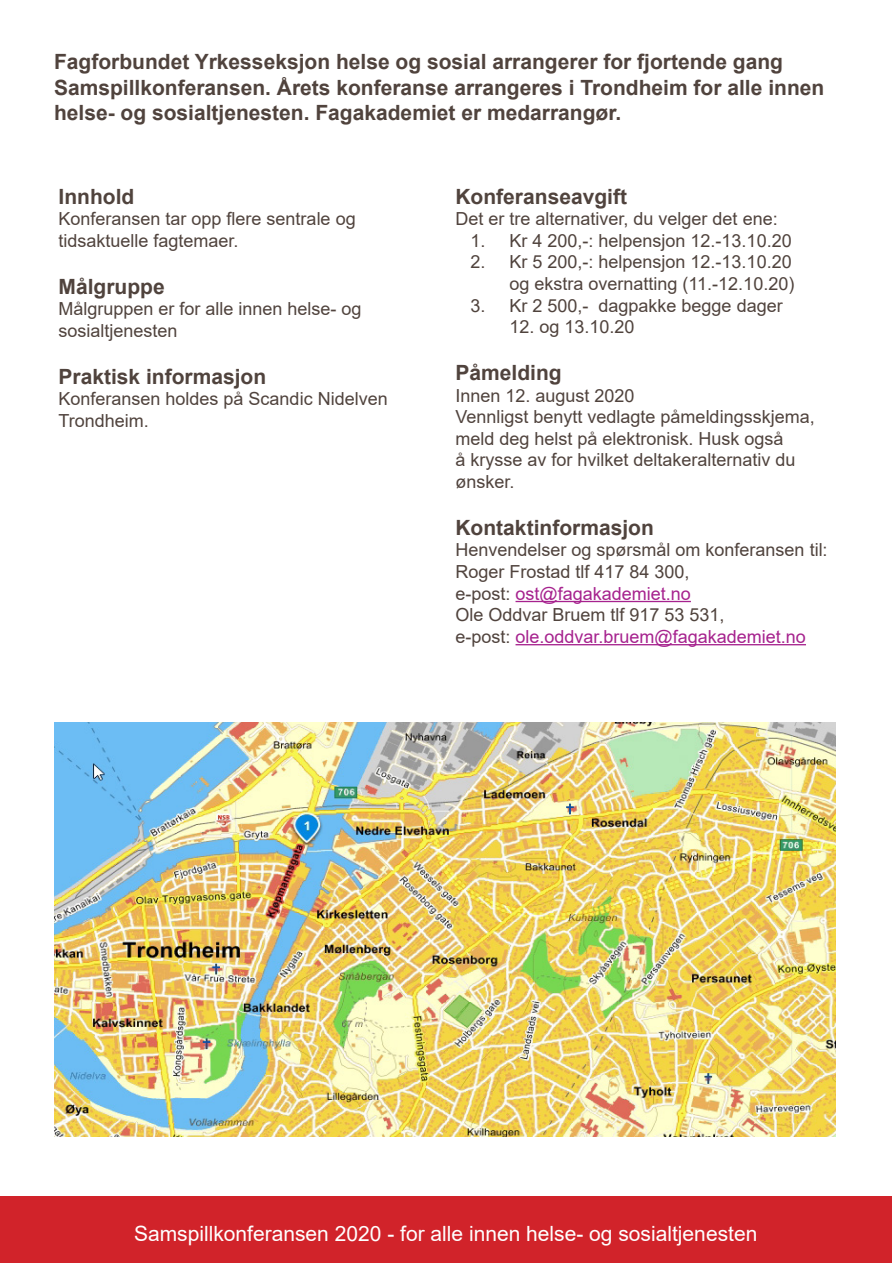
<style>
.page{position:relative;width:893px;height:1263px;background:#fff}
.page>*{position:absolute;margin:0;border:0;box-sizing:border-box;transform-origin:0 0}
.Underoverskrift{font:700 21px/25.2px "Arial";color:#50433d}
.bunn_sidene{font:21px "Arial";color:#fff}
.brødtekst{font:18px/21.6px "Arial";color:#50433d}
.brødtekst-2{font:18px "Arial";color:#a6228e}
.s1{color:#50433d}
</style>
<div class="page">
<hr style="left:515px;top:601px;width:176px;height:1px;background:#a6228e">
<hr style="left:515px;top:644px;width:291px;height:1px;background:#a6228e">
<div style="left:0;top:1196px;width:891px;height:67px;background:#d1232a"></div>
<img style="left:54px;top:722px;width:782px;height:414px">
<p class="Underoverskrift" style="left:54px;top:50px;width:772px">Fagforbundet Yrkesseksjon helse og sosial arrangerer for fjortende gang<br>Samspillkonferansen. Årets konferanse arrangeres i Trondheim for alle innen helse- og sosialtjenesten. Fagakademiet er medarrangør.</p>
<p class="Underoverskrift" style="left:58px;top:184px;width:77px">Innhold</p>
<p class="brødtekst" style="left:58px;top:208px;width:299px">Konferansen tar opp flere sentrale og tidsaktuelle fagtemaer.</p>
<p class="Underoverskrift" style="left:58px;top:274px;width:108px">Målgruppe</p>
<p class="brødtekst" style="left:58px;top:298px;width:305px">Målgruppen er for alle innen helse- og sosialtjenesten</p>
<p class="Underoverskrift" style="left:58px;top:364px;width:209px">Praktisk informasjon</p>
<p class="brødtekst" style="left:58px;top:388px;width:331px">Konferansen holdes på Scandic Nidelven<br>Trondheim.</p>
<p class="Underoverskrift" style="left:455px;top:184px;width:173px">Konferanseavgift</p>
<p class="brødtekst" style="left:455px;top:208px;width:324px">Det er tre alternativer, du velger det ene:</p>
<p class="brødtekst" style="left:470px;top:229px;width:323px">1. Kr 4 200,-: helpensjon 12.-13.10.20</p>
<p class="brødtekst" style="left:470px;top:251px;width:325px;text-align:right">2. Kr 5 200,-: helpensjon 12.-13.10.20 og ekstra overnatting (11.-12.10.20)</p>
<p class="brødtekst" style="left:470px;top:294px;width:314px">3. Kr 2 500,- dagpakke begge dager</p>
<p class="brødtekst" style="left:509px;top:316px;width:127px">12. og 13.10.20</p>
<p class="Underoverskrift" style="left:455px;top:360px;width:108px">Påmelding</p>
<p class="brødtekst" style="left:455px;top:384px;width:181px">Innen 12. august 2020</p>
<p class="brødtekst" style="left:455px;top:406px;width:361px">Vennligst benytt vedlagte påmeldingsskjema, meld deg helst på elektronisk. Husk også<br>å krysse av for hvilket deltakeralternativ du ønsker.</p>
<p class="Underoverskrift" style="left:455px;top:515px;width:200px">Kontaktinformasjon</p>
<p class="brødtekst" style="left:455px;top:539px;width:374px">Henvendelser og spørsmål om konferansen til:</p>
<p class="brødtekst" style="left:455px;top:561px;width:236px">Roger Frostad tlf 417 84 300,</p>
<p class="brødtekst-2" style="left:455px;top:581px;width:237px"><span class="s1">e-post:</span> ost@fagakademiet.no</p>
<p class="brødtekst" style="left:455px;top:604px;width:271px">Ole Oddvar Bruem tlf 917 53 531,</p>
<p class="brødtekst-2" style="left:455px;top:624px;width:352px"><span class="s1">e-post:</span> ole.oddvar.bruem@fagakademiet.no</p>
<p class="bunn_sidene" style="left:134px;top:1219px;width:625px">Samspillkonferansen 2020 - for alle innen helse- og sosialtjenesten</p>
</div>
